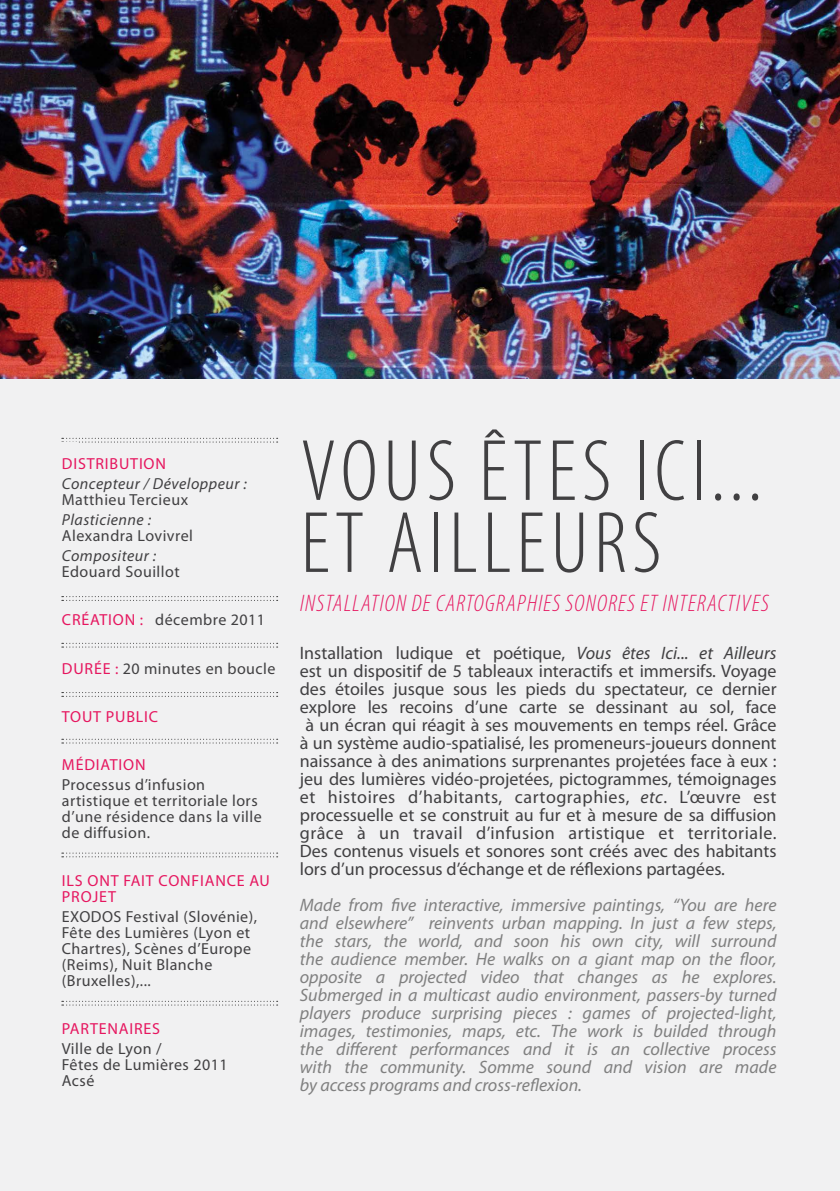
<style>
.page{position:relative;width:840px;height:1191px;background:#fff}
.page>*{position:absolute;margin:0;border:0;box-sizing:border-box;transform-origin:0 0}
.t1{font:300 condensed 88px/72px "Myriad Pro";letter-spacing:.06em;color:#414042}
.t2{font:italic 300 condensed 24px "Myriad Pro";letter-spacing:.05em;color:#e6165f}
.t3{font:18px "Myriad Pro";color:#414042}
.t4{font:italic 18px/18px "Myriad Pro";color:#808080;text-align:justify}
.t5{font:18px "Myriad Pro";letter-spacing:.03em;color:#414042}
.t6{font:16px/16px "Myriad Pro";letter-spacing:.03em;color:#414042}
.t7{font:16px/16px "Myriad Pro";letter-spacing:.05em;color:#e6165f}
.t8{font:italic 16px "Myriad Pro";letter-spacing:.03em;color:#414042}
.s1{color:#e6165f}
.s2{font-style:italic}
</style>
<div class="page">
<div style="left:0;top:0;width:839px;height:1191px;background:#f1f1f2"></div>
<img style="left:0;top:0;width:839px;height:378px">
<svg style="left:62px;top:596px;width:215px;height:5px"></svg>
<svg style="left:62px;top:643px;width:215px;height:4px"></svg>
<svg style="left:62px;top:438px;width:215px;height:5px"></svg>
<svg style="left:62px;top:692px;width:215px;height:5px"></svg>
<svg style="left:62px;top:738px;width:215px;height:5px"></svg>
<svg style="left:62px;top:852px;width:215px;height:5px"></svg>
<svg style="left:62px;top:1000px;width:215px;height:5px"></svg>
<p class="t7" style="left:62px;top:456px;width:105px">DISTRIBUTION</p>
<p class="t8" style="left:62px;top:475px;width:186px">Concepteur / Développeur :</p>
<p class="t6" style="left:62px;top:492px;width:128px">Matthieu Tercieux</p>
<p class="t8" style="left:62px;top:511px;width:91px">Plasticienne :</p>
<p class="t6" style="left:62px;top:528px;width:133px">Alexandra Lovivrel</p>
<p class="t8" style="left:62px;top:547px;width:96px">Compositeur :</p>
<p class="t6" style="left:62px;top:564px;width:119px">Edouard Souillot</p>
<p class="t6" style="left:62px;top:612px;width:204px"><span class="s1">CRÉATION :</span> décembre 2011</p>
<p class="t6" style="left:62px;top:660px;width:215px"><span class="s1">DURÉE :</span> 20 minutes en boucle</p>
<p class="t7" style="left:62px;top:708px;width:98px">TOUT PUBLIC</p>
<p class="t7" style="left:62px;top:756px;width:85px">MÉDIATION</p>
<p class="t6" style="left:62px;top:776px;width:201px">Processus d’infusion artistique et territoriale lors d’une résidence dans la ville de diffusion.</p>
<p class="t7" style="left:62px;top:872px;width:209px">ILS ONT FAIT CONFIANCE AU<br>PROJET</p>
<p class="t6" style="left:62px;top:908px;width:197px">EXODOS Festival (Slovénie),<br>Fête des Lumières (Lyon et<br>Chartres), Scènes d’Europe (Reims), Nuit Blanche (Bruxelles),...</p>
<p class="t7" style="left:62px;top:1020px;width:100px">PARTENAIRES</p>
<p class="t6" style="left:62px;top:1040px;width:167px">Ville de Lyon /<br>Fêtes de Lumières 2011<br>Acsé</p>
<h1 class="t1" style="left:300px;top:437px;width:463px">VOUS ÊTES ICI...<br>ET AILLEURS</h1>
<h2 class="t2" style="left:300px;top:590px;width:470px">INSTALLATION DE CARTOGRAPHIES SONORES ET INTERACTIVES</h2>
<p class="t3" style="left:299px;top:643px;width:478px">Installation ludique et poétique, <span class="s2">Vous êtes Ici... et Ailleurs</span></p>
<p class="t3" style="left:299px;top:661px;width:478px">est un dispositif de 5 tableaux interactifs et immersifs. Voyage</p>
<p class="t3" style="left:299px;top:679px;width:478px">des étoiles jusque sous les pieds du spectateur, ce dernier</p>
<p class="t3" style="left:299px;top:697px;width:478px">explore les recoins d’une carte se dessinant au sol, face</p>
<p class="t3" style="left:305px;top:715px;width:472px">à un écran qui réagit à ses mouvements en temps réel. Grâce</p>
<p class="t3" style="left:299px;top:733px;width:478px">à un système audio-spatialisé, les promeneurs-joueurs donnent</p>
<p class="t3" style="left:299px;top:751px;width:478px">naissance à des animations surprenantes projetées face à eux :</p>
<p class="t3" style="left:299px;top:769px;width:478px">jeu des lumières vidéo-projetées, pictogrammes, témoignages</p>
<p class="t5" style="left:299px;top:787px;width:478px">et histoires d’habitants, cartographies, <span class="s2">etc</span>. L’œuvre est</p>
<p class="t3" style="left:299px;top:805px;width:478px">processuelle et se construit au fur et à mesure de sa diffusion</p>
<p class="t5" style="left:299px;top:823px;width:478px">grâce à un travail d’infusion artistique et territoriale.</p>
<p class="t3" style="left:299px;top:841px;width:478px">Des contenus visuels et sonores sont créés avec des habitants</p>
<p class="t3" style="left:299px;top:859px;width:426px">lors d’un processus d’échange et de réflexions partagées.</p>
<p class="t4" style="left:299px;top:896px;width:478px">Made from five interactive, immersive paintings, “You are here and elsewhere” reinvents urban mapping. In just a few steps, the stars, the world, and soon his own city, will surround the audience member. He walks on a giant map on the floor, opposite a projected video that changes as he explores.<br>Submerged in a multicast audio environment, passers-by turned players produce surprising pieces : games of projected-light, images, testimonies, maps, etc. The work is builded through the different performances and it is an collective process with the community. Somme sound and vision are made by access programs and cross-reflexion.</p>
</div>
